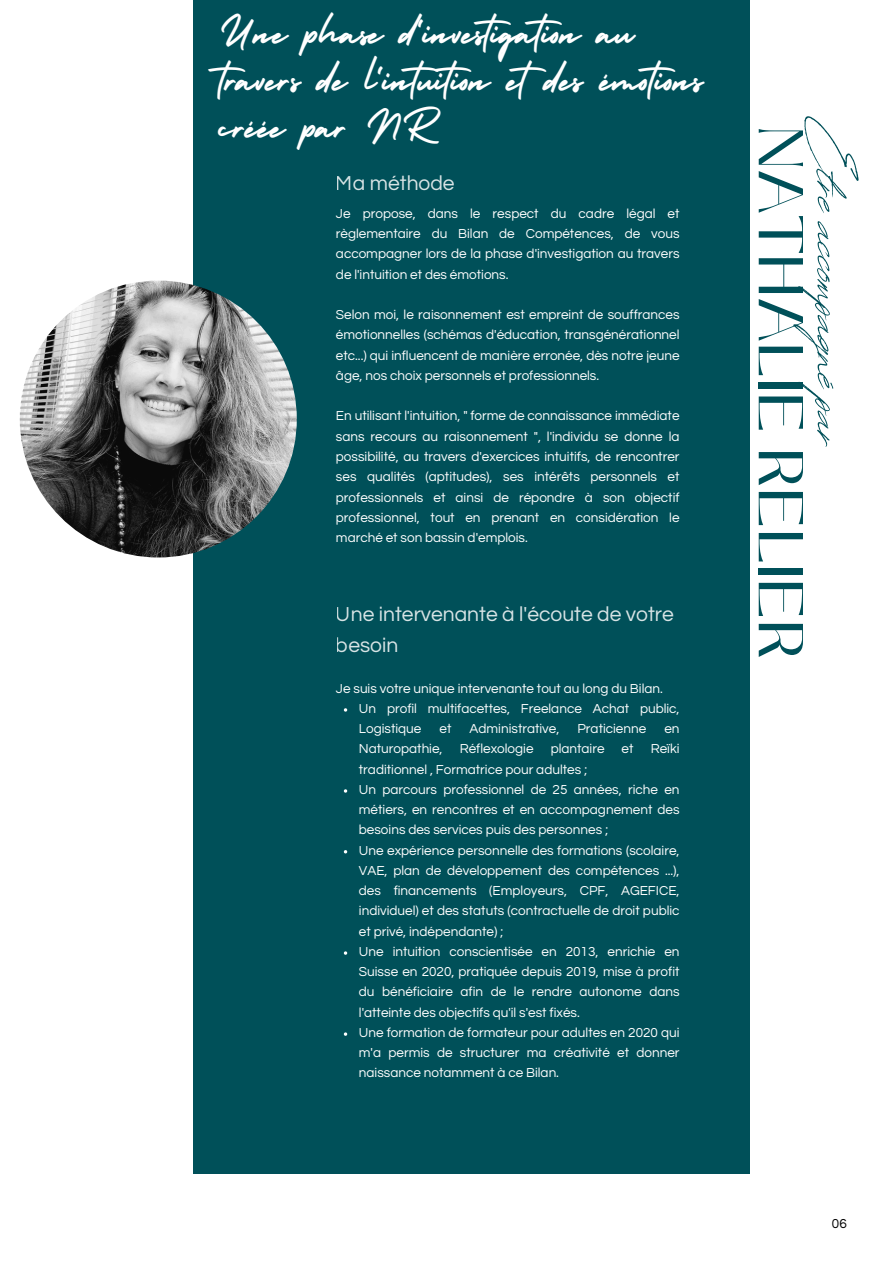
<style>
.page{position:relative;width:894px;height:1264px;background:#fff}
.page>*{position:absolute;margin:0;border:0;box-sizing:border-box;transform-origin:0 0}
.t1{font:68.85px "Revive 80 Signature";color:#005059}
.t2{font:63px "Black Mango";color:#005059}
.t3{font:48px/47.2px "Holiday";color:#fff}
.t4{font:21px/30.8px "Questrial";color:#fff}
.t5{font:13.5px/20.2px "Questrial";color:#fff;text-align:justify}
.t6{font:13.5px "Questrial";color:#000}
</style>
<div class="page">
<div style="left:193px;top:0;width:556px;height:1173px;background:#005059"></div>
<img style="left:20px;top:280px;width:277px;height:277px;border-radius:50%">
<p class="t3" style="left:220px;top:3px;width:485px">Une phase d'investigation au travers de l'intuition etdes émotions créée par NR</p>
<h3 class="t4" style="left:336px;top:168px;width:120px">Ma méthode</h3>
<p class="t5" style="left:336px;top:204px;width:345px">Je propose, dans le respect du cadre légal et règlementaire du Bilan de Compétences, de vous accompagner lors de la phase d'investigation au travers de l'intuition et des émotions.</p>
<p class="t5" style="left:336px;top:305px;width:345px">Selon moi, le raisonnement est empreint de souffrances émotionnelles (schémas d'éducation, transgénérationnel etc...) qui influencent de manière erronée, dès notre jeune âge, nos choix personnels et professionnels.</p>
<p class="t5" style="left:336px;top:406px;width:345px">En utilisant l'intuition, " forme de connaissance immédiate sans recours au raisonnement ", l'individu se donne la possibilité, au travers d'exercices intuitifs, de rencontrer ses qualités (aptitudes), ses intérêts personnels et professionnels et ainsi de répondre à son objectif professionnel, tout en prenant en considération le marché et son bassin d'emplois.</p>
<h3 class="t4" style="left:336px;top:599px;width:339px">Une intervenante à l'écoute de votre besoin</h3>
<p class="t5" style="left:336px;top:678px;width:328px">Je suis votre unique intervenante tout au long du Bilan.</p>
<p class="t5" style="left:359px;top:698px;width:322px">Un profil multifacettes, Freelance Achat public,<br>Logistique</p>
<p class="t5" style="left:439px;top:718px;width:13px">et</p>
<p class="t5" style="left:469px;top:718px;width:91px">Administrative,</p>
<p class="t5" style="left:577px;top:718px;width:70px">Praticienne</p>
<p class="t5" style="left:664px;top:718px;width:17px">en</p>
<p class="t5" style="left:359px;top:739px;width:85px">Naturopathie,</p>
<p class="t5" style="left:459px;top:739px;width:75px">Réflexologie</p>
<p class="t5" style="left:550px;top:739px;width:55px">plantaire</p>
<p class="t5" style="left:621px;top:739px;width:13px">et</p>
<p class="t5" style="left:650px;top:739px;width:30px">Reïki</p>
<p class="t5" style="left:359px;top:759px;width:230px">traditionnel , Formatrice pour adultes ;</p>
<p class="t5" style="left:359px;top:779px;width:322px">Un parcours professionnel de 25 années, riche en métiers, en rencontres et en accompagnement des besoins des services puis des personnes ;</p>
<p class="t5" style="left:359px;top:840px;width:322px">Une expérience personnelle des formations (scolaire, VAE, plan de développement des compétences ...), des financements (Employeurs, CPF, AGEFICE, individuel) et des statuts (contractuelle de droit public et privé, indépendante) ;</p>
<p class="t5" style="left:359px;top:941px;width:322px">Une intuition conscientisée en 2013, enrichie en Suisse en 2020, pratiquée depuis 2019, mise à profit du bénéficiaire afin de le rendre autonome dans l'atteinte des objectifs qu'il s'est fixés.</p>
<p class="t5" style="left:359px;top:1022px;width:322px">Une formation de formateur pour adultes en 2020 qui m'a permis de structurer ma créativité et donner naissance notamment à ce Bilan.</p>
<p class="t1" style="left:881px;top:123px;width:328px;rotate:90deg">Etre ac ompagné par</p>
<p class="t2" style="left:827px;top:126px;width:535px;rotate:90deg">NATHALIE RELIER</p>
<p class="t6" style="left:831px;top:1216px;width:16px">06</p>
</div>
